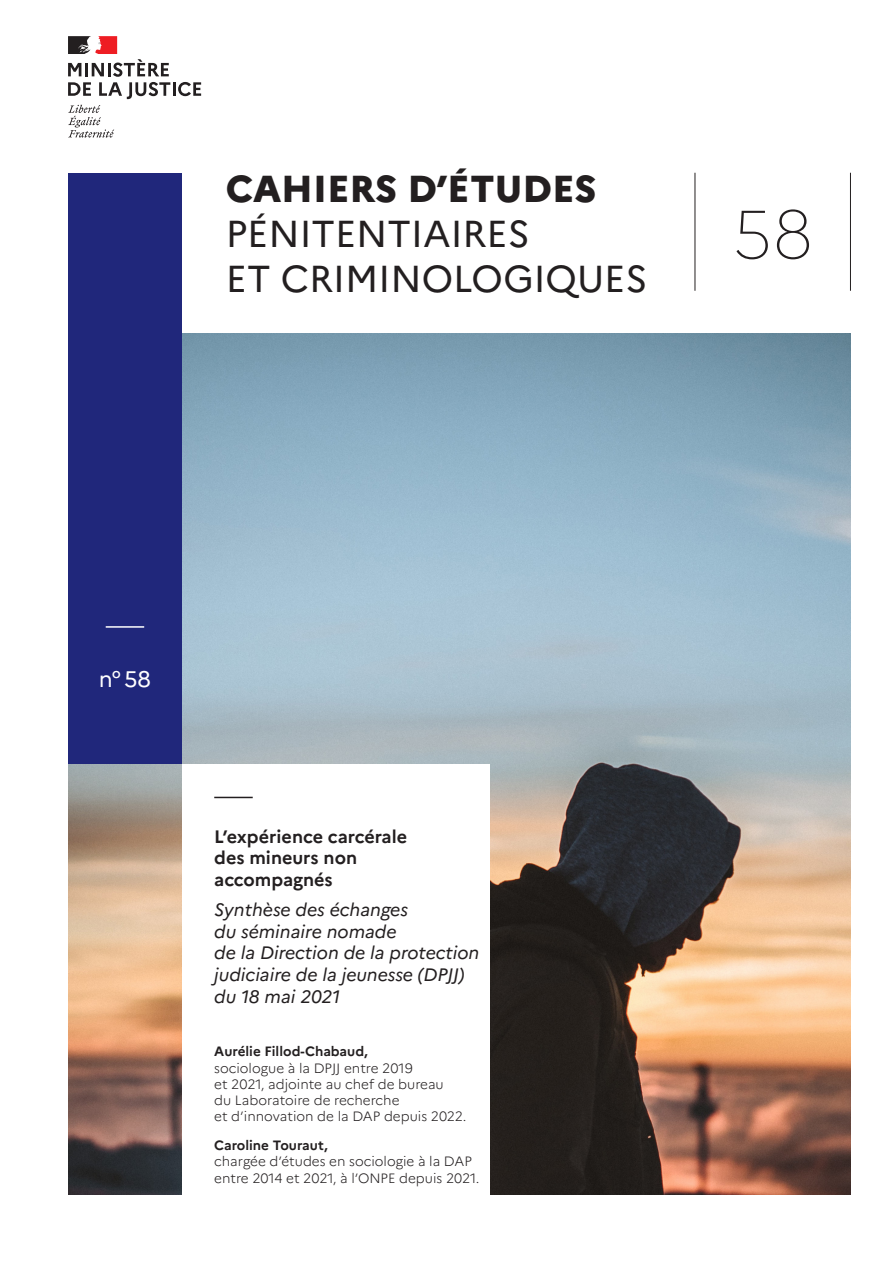
<style>
.page{position:relative;width:893px;height:1263px;background:#fff}
.page>*{position:absolute;margin:0;border:0;box-sizing:border-box;transform-origin:0 0}
.t1{font:100 67.5px "Marianne";color:#231f20}
.t2{font:37.5px/45px "Marianne";color:#231f20}
.t3{font:22.5px "Marianne";color:#fff}
.t4{font:italic 18px/21.6px "Marianne";color:#231f20}
.t5{font:700 18px/21.6px "Marianne";color:#231f20}
.t6{font:300 13.5px/16.2px "Marianne";color:#231f20}
.s1{font-weight:800}
.s2{font-weight:700}
</style>
<div class="page">
<img style="left:68px;top:334px;width:783px;height:861px">
<div style="left:68px;top:174px;width:114px;height:590px;background:#20277b"></div>
<hr style="left:695px;top:173px;width:1px;height:118px;background:#231f20">
<hr style="left:850px;top:173px;width:1px;height:118px;background:#231f20">
<hr style="left:106px;top:626px;width:38px;height:2px;background:#fff">
<div style="left:182px;top:764px;width:308px;height:431px;background:#fff"></div>
<hr style="left:214px;top:797px;width:39px;height:1px;background:#231f20">
<svg style="left:68px;top:105px;width:46px;height:33px"></svg>
<svg style="left:68px;top:36px;width:133px;height:63px"></svg>
<p class="t2" style="left:226px;top:166px;width:423px"><span class="s1">CAHIERS D’ÉTUDES<br></span>PÉNITENTIAIRES<br>ET CRIMINOLOGIQUES</p>
<p class="t1" style="left:732px;top:193px;width:82px">58</p>
<p class="t3" style="left:99px;top:665px;width:54px">n°58</p>
<p class="t5" style="left:214px;top:826px;width:194px">L’expérience carcérale des mineurs non accompagnés</p>
<p class="t4" style="left:214px;top:899px;width:267px">Synthèse des échanges<br>du séminaire nomade<br>de la Direction de la protection judiciaire de la jeunesse (DPJJ) du 18 mai 2021</p>
<p class="t6" style="left:214px;top:1043px;width:254px"><span class="s2">Aurélie Fillod-Chabaud,<br></span>sociologue à la DPJJ entre 2019<br>et 2021, adjointe au chef de bureau<br>du Laboratoire de recherche<br>et d’innovation de la DAP depuis 2022.</p>
<p class="t6" style="left:214px;top:1137px;width:267px"><span class="s2">Caroline Touraut,<br></span>chargée d’études en sociologie à la DAP entre 2014 et 2021, à l’ONPE depuis 2021.</p>
</div>
